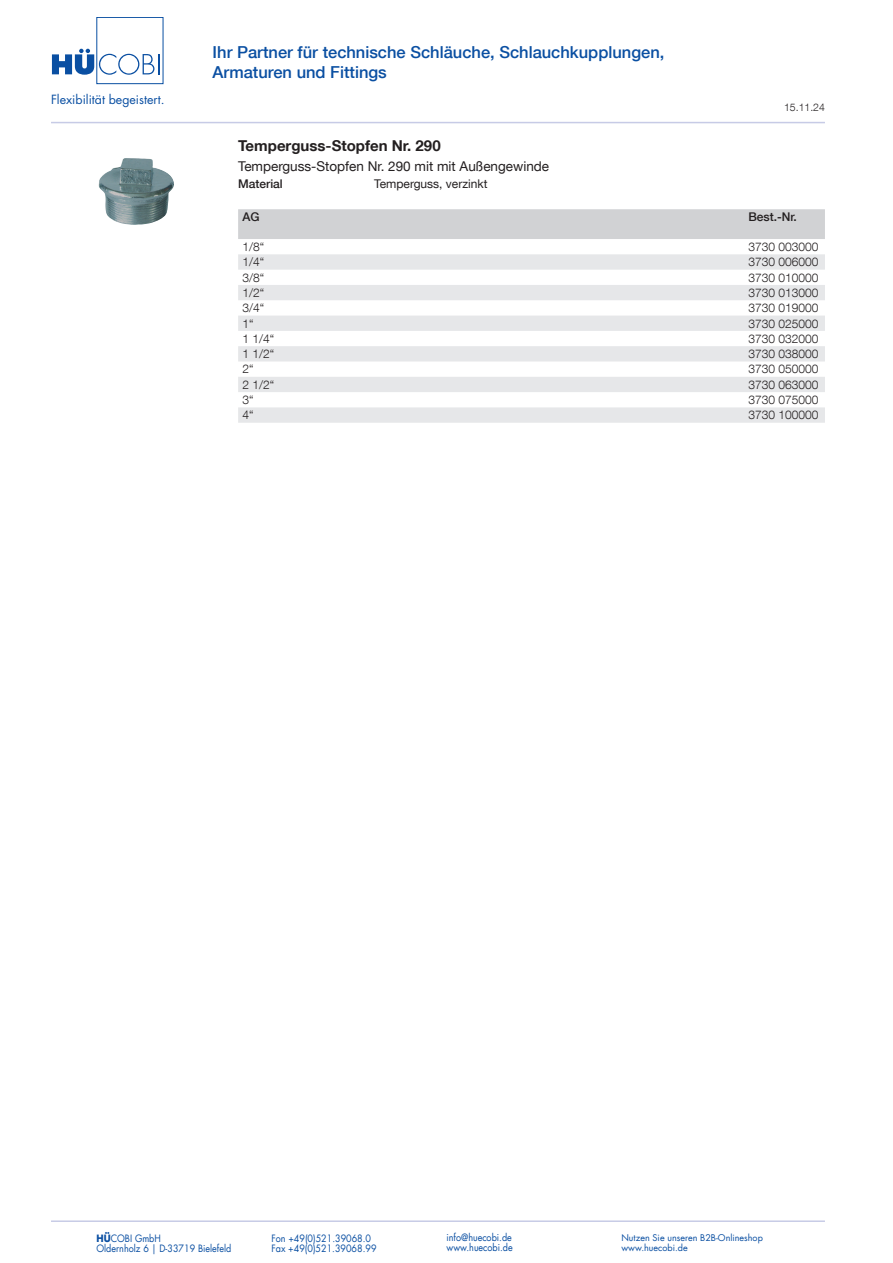
<style>
.page{position:relative;width:893px;height:1263px;background:#fff}
.page>*{position:absolute;margin:0;border:0;box-sizing:border-box;transform-origin:0 0}
.t1{font:500 16.5px/19.8px "Helvetica Neue LT Com";color:#0a4fa2}
.t2{font:700 15px "Helvetica Neue LT Com";color:#231f20}
.t3{font:13.5px "Helvetica Neue LT Com";color:#231f20}
.t4{font:12.3px "Futura LT";color:#0a4fa2}
.t5{font:300 12px "Helvetica Neue LT Com";color:#231f20}
.t6{font:500 12px "Helvetica Neue LT Com";color:#231f20}
.t7{font:12px "Helvetica Neue LT Com";color:#231f20}
.t8{font:300 10.5px "Helvetica Neue LT Com";color:#231f20}
.t9{font:9.9px "Futura LT";color:#0a4fa2;scale:.91 1}
.t10{font:9px "Futura LT";color:#0a4fa2}
.s1{font-weight:700}
</style>
<div class="page">
<hr style="left:51px;top:122px;width:774px;height:1px;background:#c7cbe6">
<hr style="left:51px;top:1220px;width:774px;height:2px;background:#c7cbe6">
<div style="left:96px;top:17px;width:67px;height:67px;border:1px solid #0a4fa2"></div>
<svg style="left:52px;top:49px;width:108px;height:26px"></svg>
<div style="left:238px;top:209px;width:587px;height:30px;background:#d1d2d4"></div>
<svg style="left:238px;top:254px;width:587px;height:169px;fill:#e6e7e9"></svg>
<img style="left:98px;top:158px;width:76px;height:67px">
<p class="t4" style="left:51px;top:91px;width:115px">Flexibilität begeistert.</p>
<h1 class="t1" style="left:213px;top:42px;width:453px">Ihr Partner für technische Schläuche, Schlauchkupplungen,<br>Armaturen und Fittings</h1>
<p class="t8" style="left:784px;top:101px;width:42px">15.11.24</p>
<p class="t2" style="left:238px;top:136px;width:204px">Temperguss-Stopfen Nr. 290</p>
<p class="t3" style="left:238px;top:158px;width:312px">Temperguss-Stopfen Nr. 290 mit mit Außengewinde</p>
<p class="t6" style="left:238px;top:177px;width:46px">Material</p>
<p class="t7" style="left:374px;top:176px;width:115px">Temperguss, verzinkt</p>
<p class="t6" style="left:242px;top:210px;width:19px">AG</p>
<p class="t6" style="left:748px;top:210px;width:50px">Best.-Nr.</p>
<p class="t5" style="left:242px;top:239px;width:23px">1/8“</p>
<p class="t5" style="left:748px;top:239px;width:72px">3730 003000</p>
<p class="t5" style="left:242px;top:255px;width:23px">1/4“</p>
<p class="t5" style="left:748px;top:255px;width:72px">3730 006000</p>
<p class="t5" style="left:242px;top:270px;width:23px">3/8“</p>
<p class="t5" style="left:748px;top:270px;width:72px">3730 010000</p>
<p class="t5" style="left:242px;top:285px;width:23px">1/2“</p>
<p class="t5" style="left:748px;top:285px;width:72px">3730 013000</p>
<p class="t5" style="left:242px;top:301px;width:23px">3/4“</p>
<p class="t5" style="left:748px;top:301px;width:72px">3730 019000</p>
<p class="t5" style="left:242px;top:316px;width:13px">1“</p>
<p class="t5" style="left:748px;top:316px;width:72px">3730 025000</p>
<p class="t5" style="left:242px;top:331px;width:33px">1 1/4“</p>
<p class="t5" style="left:748px;top:331px;width:72px">3730 032000</p>
<p class="t5" style="left:242px;top:347px;width:33px">1 1/2“</p>
<p class="t5" style="left:748px;top:347px;width:72px">3730 038000</p>
<p class="t5" style="left:242px;top:362px;width:13px">2“</p>
<p class="t5" style="left:748px;top:362px;width:72px">3730 050000</p>
<p class="t5" style="left:242px;top:377px;width:33px">2 1/2“</p>
<p class="t5" style="left:748px;top:377px;width:72px">3730 063000</p>
<p class="t5" style="left:242px;top:392px;width:13px">3“</p>
<p class="t5" style="left:748px;top:392px;width:72px">3730 075000</p>
<p class="t5" style="left:242px;top:408px;width:13px">4“</p>
<p class="t5" style="left:748px;top:408px;width:72px">3730 100000</p>
<p class="t9" style="left:97px;top:1232px;width:72px"><span class="s1">HÜ</span>COBI GmbH</p>
<p class="t9" style="left:271px;top:1232px;width:111px">Fon +49(0)521.39068.0</p>
<p class="t9" style="left:446px;top:1231px;width:73px">info@huecobi.de</p>
<p class="t10" style="left:621px;top:1231px;width:143px">Nutzen Sie unseren B2B-Onlineshop</p>
<p class="t9" style="left:97px;top:1242px;width:150px">Oldernholz 6 | D-33719 Bielefeld</p>
<p class="t9" style="left:271px;top:1242px;width:117px">Fax +49(0)521.39068.99</p>
<p class="t9" style="left:446px;top:1241px;width:74px">www.huecobi.de</p>
<p class="t10" style="left:621px;top:1242px;width:68px">www.huecobi.de</p>
</div>
